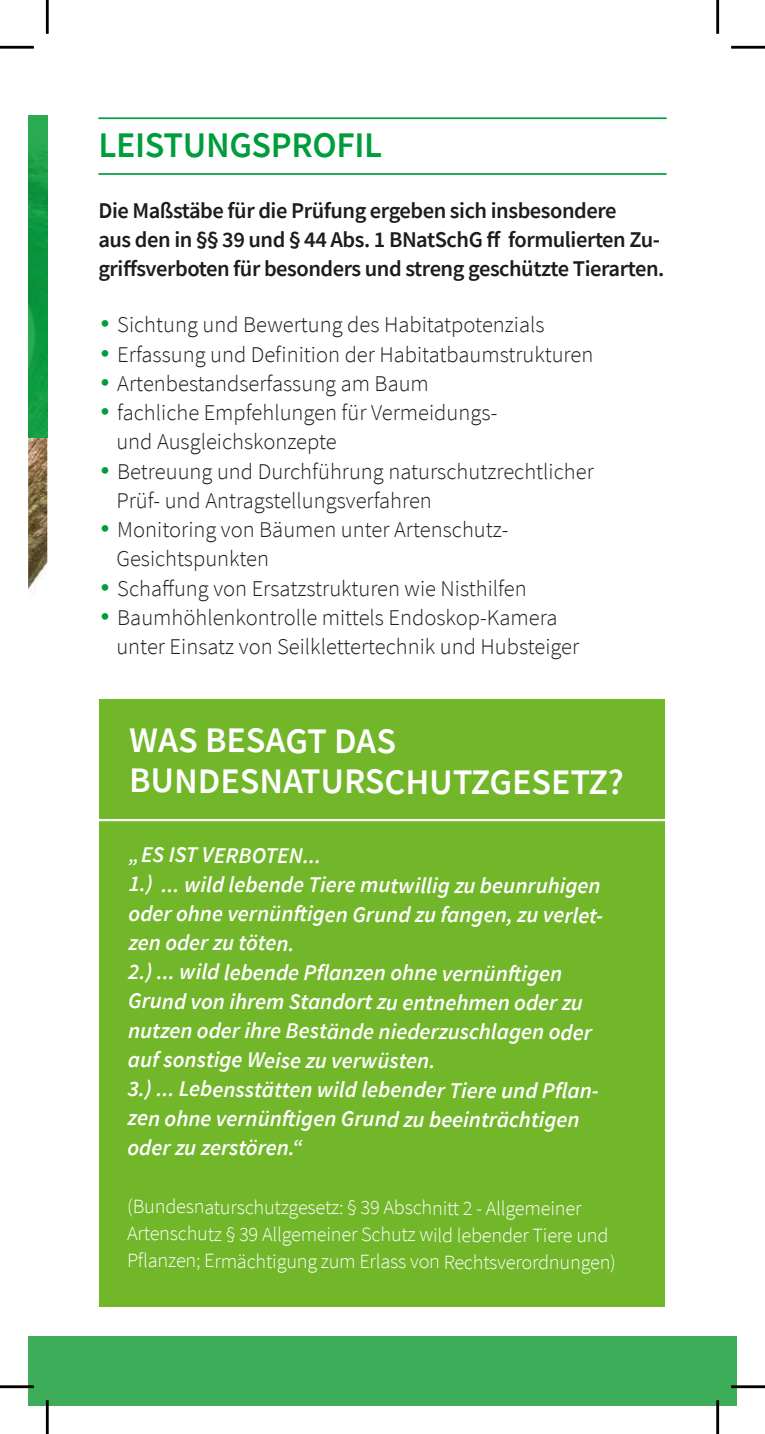
<style>
.page{position:relative;width:765px;height:1434px;background:#fff}
.page>*{position:absolute;margin:0;border:0;box-sizing:border-box;transform-origin:0 0}
.t1{font:600 36px/40.9px "Source Sans Pro";letter-spacing:-.005em;color:#fff}
.t2{font:600 36px "Source Sans Pro";letter-spacing:-.01em;color:#009d3c}
.t3{font:300 22.5px "Source Sans Pro";color:#1c1c1b}
.t4{font:italic 600 22.5px/29.2px "Source Sans Pro";letter-spacing:-.005em;color:#fff}
.t5{font:600 22.5px/29.2px "Source Sans Pro";letter-spacing:-.02em;color:#1c1c1b}
.t6{font:300 20.25px/27px "Source Sans Pro";letter-spacing:-.015em;color:#fff}
.s1{font-family:"Swiss 721 BT";font-weight:700;font-stretch:condensed;color:#009d3c}
</style>
<div class="page">
<img style="left:28px;top:45px;width:19px;height:1361px">
<img style="left:28px;top:116px;width:19px;height:322px">
<hr style="left:98px;top:117px;width:568px;height:2px;background:#009d3c">
<hr style="left:98px;top:173px;width:568px;height:2px;background:#009d3c">
<div style="left:47px;top:1337px;width:689px;height:69px;background:#3ead59"></div>
<div style="left:100px;top:699px;width:564px;height:608px;background:#72b62a"></div>
<hr style="left:97px;top:819px;width:580px;height:2px;background:#fff">
<hr style="left:0;top:46px;width:34px;height:3px;background:#000">
<hr style="left:730px;top:46px;width:34px;height:3px;background:#000">
<hr style="left:0;top:1385px;width:34px;height:3px;background:#000">
<hr style="left:730px;top:1385px;width:34px;height:3px;background:#000">
<hr style="left:46px;top:0;width:3px;height:34px;background:#000">
<hr style="left:46px;top:1400px;width:3px;height:34px;background:#000">
<hr style="left:716px;top:0;width:2px;height:34px;background:#000">
<hr style="left:716px;top:1400px;width:2px;height:34px;background:#000">
<h1 class="t2" style="left:98px;top:127px;width:285px">LEISTUNGSPROFIL</h1>
<p class="t5" style="left:98px;top:196px;width:567px">Die Maßstäbe für die Prüfung ergeben sich insbesondere<br>aus den in §§ 39 und § 44 Abs. 1 BNatSchG ff formulierten Zu&shy;griffsverboten für besonders und streng geschützte Tierarten.</p>
<p class="t3" style="left:98px;top:316px;width:447px"><span class="s1">ï</span> Sichtung und Bewertung des Habitatpotenzials</p>
<p class="t3" style="left:98px;top:340px;width:496px"><span class="s1">ï</span> Erfassung und Definition der Habitatbaumstrukturen</p>
<p class="t3" style="left:98px;top:374px;width:332px"><span class="s1">ï</span> Artenbestandserfassung am Baum</p>
<p class="t3" style="left:98px;top:404px;width:400px"><span class="s1">ï</span> fachliche Empfehlungen für Vermeidungs-</p>
<p class="t3" style="left:116px;top:433px;width:222px">und Ausgleichskonzepte</p>
<p class="t3" style="left:98px;top:462px;width:496px"><span class="s1">ï</span> Betreuung und Durchführung naturschutzrechtlicher</p>
<p class="t3" style="left:116px;top:491px;width:317px">Prüf- und Antragstellungsverfahren</p>
<p class="t3" style="left:98px;top:521px;width:411px"><span class="s1">ï</span> Monitoring von Bäumen unter Artenschutz-</p>
<p class="t3" style="left:116px;top:550px;width:154px">Gesichtspunkten</p>
<p class="t3" style="left:98px;top:574px;width:429px"><span class="s1">ï</span> Schaffung von Ersatzstrukturen wie Nisthilfen</p>
<p class="t3" style="left:98px;top:608px;width:460px"><span class="s1">ï</span> Baumhöhlenkontrolle mittels Endoskop-Kamera</p>
<p class="t3" style="left:116px;top:638px;width:464px">unter Einsatz von Seilklettertechnik und Hubsteiger</p>
<h1 class="t1" style="left:129px;top:721px;width:496px">WAS BESAGT DAS<br>BUNDESNATURSCHUTZGESETZ?</h1>
<p class="t4" style="left:127px;top:842px;width:477px">„ ES IST VERBOTEN...<br>1.) ... wild lebende Tiere mutwillig zu beunruhigen oder ohne vernünftigen Grund zu fangen, zu verlet&shy;zen oder zu töten.<br>2.) ... wild lebende Pflanzen ohne vernünftigen Grund von ihrem Standort zu entnehmen oder zu nutzen oder ihre Bestände niederzuschlagen oder auf sonstige Weise zu verwüsten.<br>3.) ... Lebensstätten wild lebender Tiere und Pflan&shy;zen ohne vernünftigen Grund zu beeinträchtigen oder zu zerstören.“</p>
<p class="t6" style="left:127px;top:1195px;width:490px">(Bundesnaturschutzgesetz: § 39 Abschnitt 2 - Allgemeiner<br>Artenschutz § 39 Allgemeiner Schutz wild lebender Tiere und<br>Pflanzen; Ermächtigung zum Erlass von Rechtsverordnungen)</p>
</div>
